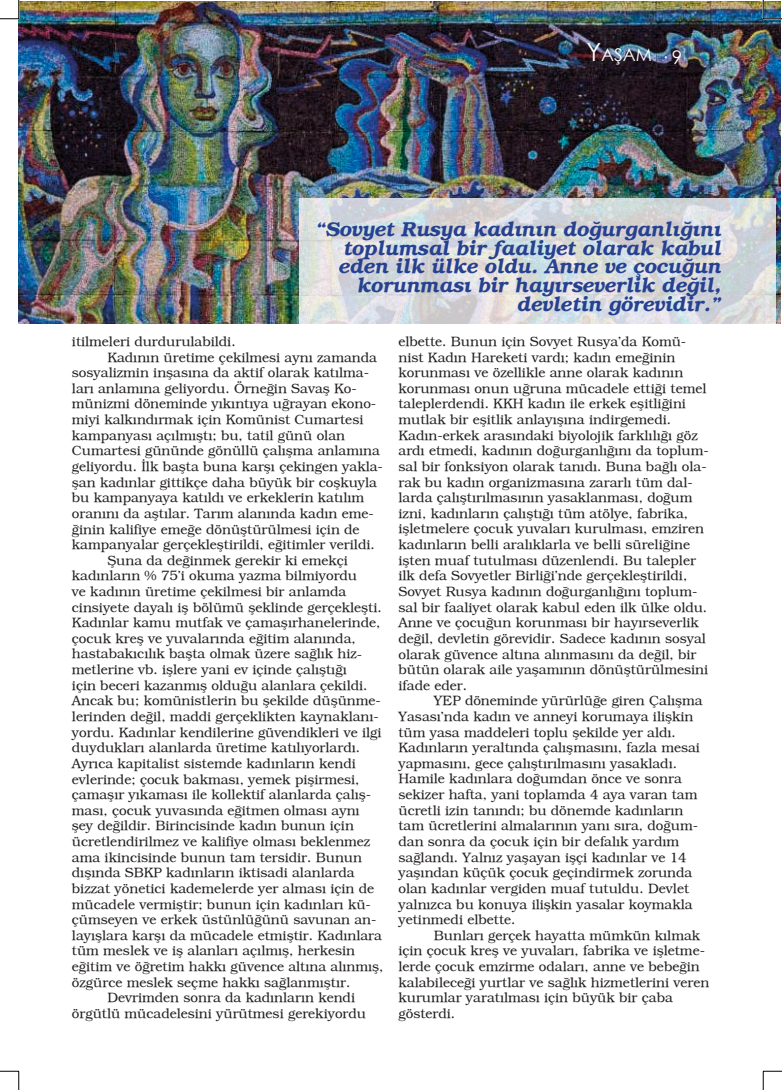
<style>
.page{position:relative;width:782px;height:1090px;background:#fff}
.page>*{position:absolute;margin:0;border:0;box-sizing:border-box;transform-origin:0 0}
.t1{font:italic 700 20px/18.8px "TR Bookman";color:#26418f;text-align:right}
.t2{font:17.5px "Century Gothic";color:#fff}
.t3{font:13.5px/15.6px "TR Bookman Plain";color:#231f20}
.s1{font-size:25px}
.s2{font-size:18.75px}
</style>
<div class="page">
<img style="left:19px;top:1px;width:762px;height:323px">
<svg style="left:299px;top:198px;width:476px;height:126px;background:#d8dbdd"></svg>
<svg style="left:0;top:0;width:20px;height:20px"></svg>
<svg style="left:0;top:1070px;width:20px;height:20px"></svg>
<svg style="left:762px;top:0;width:20px;height:20px"></svg>
<svg style="left:762px;top:1070px;width:20px;height:20px"></svg>
<p class="t2" style="left:586px;top:42px;width:97px"><span class="s1">Y</span>AŞAM <span class="s2">·</span> <span class="s2">9</span></p>
<h1 class="t1" style="left:315px;top:219px;width:407px">“Sovyet Rusya kadının doğurganlığını toplumsal bir faaliyet olarak kabul eden ilk ülke oldu. Anne ve çocuğun korunması bir hayırseverlik değil, devletin görevidir.”</h1>
<p class="t3" style="left:72px;top:334px;width:165px">itilmeleri durdurulabildi.</p>
<p class="t3" style="left:107px;top:349px;width:271px">Kadının üretime çekilmesi aynı zamanda</p>
<p class="t3" style="left:72px;top:365px;width:299px">sosyalizmin inşasına da aktif olarak katılma-</p>
<p class="t3" style="left:72px;top:380px;width:286px">ları anlamına geliyordu. Örneğin Savaş Ko-</p>
<p class="t3" style="left:72px;top:396px;width:306px">münizmi döneminde yıkıntıya uğrayan ekono-</p>
<p class="t3" style="left:72px;top:412px;width:293px">miyi kalkındırmak için Komünist Cumartesi</p>
<p class="t3" style="left:72px;top:427px;width:275px">kampanyası açılmıştı; bu, tatil günü olan</p>
<p class="t3" style="left:72px;top:443px;width:309px">Cumartesi gününde gönüllü çalışma anlamına</p>
<p class="t3" style="left:72px;top:459px;width:312px">geliyordu. İlk başta buna karşı çekingen yakla-</p>
<p class="t3" style="left:72px;top:474px;width:307px">şan kadınlar gittikçe daha büyük bir coşkuyla</p>
<p class="t3" style="left:72px;top:490px;width:294px">bu kampanyaya katıldı ve erkeklerin katılım</p>
<p class="t3" style="left:72px;top:505px;width:303px">oranını da aştılar. Tarım alanında kadın eme-</p>
<p class="t3" style="left:72px;top:521px;width:289px">ğinin kalifiye emeğe dönüştürülmesi için de</p>
<p class="t3" style="left:72px;top:537px;width:304px">kampanyalar gerçekleştirildi, eğitimler verildi.</p>
<p class="t3" style="left:107px;top:552px;width:242px">Şuna da değinmek gerekir ki emekçi</p>
<p class="t3" style="left:72px;top:568px;width:287px">kadınların % 75’i okuma yazma bilmiyordu</p>
<p class="t3" style="left:72px;top:584px;width:276px">ve kadının üretime çekilmesi bir anlamda</p>
<p class="t3" style="left:72px;top:599px;width:311px">cinsiyete dayalı iş bölümü şeklinde gerçekleşti.</p>
<p class="t3" style="left:72px;top:615px;width:310px">Kadınlar kamu mutfak ve çamaşırhanelerinde,</p>
<p class="t3" style="left:72px;top:630px;width:285px">çocuk kreş ve yuvalarında eğitim alanında,</p>
<p class="t3" style="left:72px;top:646px;width:292px">hastabakıcılık başta olmak üzere sağlık hiz-</p>
<p class="t3" style="left:72px;top:662px;width:276px">metlerine vb. işlere yani ev içinde çalıştığı</p>
<p class="t3" style="left:72px;top:677px;width:297px">için beceri kazanmış olduğu alanlara çekildi.</p>
<p class="t3" style="left:72px;top:693px;width:310px">Ancak bu; komünistlerin bu şekilde düşünme-</p>
<p class="t3" style="left:72px;top:709px;width:308px">lerinden değil, maddi gerçeklikten kaynaklanı-</p>
<p class="t3" style="left:72px;top:724px;width:311px">yordu. Kadınlar kendilerine güvendikleri ve ilgi</p>
<p class="t3" style="left:72px;top:740px;width:290px">duydukları alanlarda üretime katılıyorlardı.</p>
<p class="t3" style="left:72px;top:755px;width:285px">Ayrıca kapitalist sistemde kadınların kendi</p>
<p class="t3" style="left:72px;top:771px;width:289px">evlerinde; çocuk bakması, yemek pişirmesi,</p>
<p class="t3" style="left:72px;top:787px;width:301px">çamaşır yıkaması ile kollektif alanlarda çalış-</p>
<p class="t3" style="left:72px;top:802px;width:289px">ması, çocuk yuvasında eğitmen olması aynı</p>
<p class="t3" style="left:72px;top:818px;width:283px">şey değildir. Birincisinde kadın bunun için</p>
<p class="t3" style="left:72px;top:834px;width:300px">ücretlendirilmez ve kalifiye olması beklenmez</p>
<p class="t3" style="left:72px;top:849px;width:291px">ama ikincisinde bunun tam tersidir. Bunun</p>
<p class="t3" style="left:72px;top:865px;width:284px">dışında SBKP kadınların iktisadi alanlarda</p>
<p class="t3" style="left:72px;top:880px;width:304px">bizzat yönetici kademelerde yer alması için de</p>
<p class="t3" style="left:72px;top:896px;width:300px">mücadele vermiştir; bunun için kadınları kü-</p>
<p class="t3" style="left:72px;top:912px;width:306px">çümseyen ve erkek üstünlüğünü savunan an-</p>
<p class="t3" style="left:72px;top:927px;width:311px">layışlara karşı da mücadele etmiştir. Kadınlara</p>
<p class="t3" style="left:72px;top:943px;width:284px">tüm meslek ve iş alanları açılmış, herkesin</p>
<p class="t3" style="left:72px;top:959px;width:313px">eğitim ve öğretim hakkı güvence altına alınmış,</p>
<p class="t3" style="left:72px;top:974px;width:280px">özgürce meslek seçme hakkı sağlanmıştır.</p>
<p class="t3" style="left:107px;top:990px;width:249px">Devrimden sonra da kadınların kendi</p>
<p class="t3" style="left:72px;top:1005px;width:295px">örgütlü mücadelesini yürütmesi gerekiyordu</p>
<p class="t3" style="left:398px;top:334px;width:312px">elbette. Bunun için Sovyet Rusya’da Komü&shy;nist Kadın Hareketi vardı; kadın emeğinin korunması ve özellikle anne olarak kadının korunması onun uğruna mücadele ettiği temel taleplerdendi. KKH kadın ile erkek eşitliğini mutlak bir eşitlik anlayışına indirgemedi.<br>Kadın-erkek arasındaki biyolojik farklılığı göz ardı etmedi, kadının doğurganlığını da toplum&shy;sal bir fonksiyon olarak tanıdı. Buna bağlı ola&shy;rak bu kadın organizmasına zararlı tüm dal&shy;larda çalıştırılmasının yasaklanması, doğum izni, kadınların çalıştığı tüm atölye, fabrika, işletmelere çocuk yuvaları kurulması, emziren kadınların belli aralıklarla ve belli süreliğine işten muaf tutulması düzenlendi. Bu talepler ilk defa Sovyetler Birliği’nde gerçekleştirildi, Sovyet Rusya kadının doğurganlığını toplum&shy;sal bir faaliyet olarak kabul eden ilk ülke oldu.<br>Anne ve çocuğun korunması bir hayırseverlik değil, devletin görevidir. Sadece kadının sosyal olarak güvence altına alınmasını da değil, bir bütün olarak aile yaşamının dönüştürülmesini ifade eder.</p>
<p class="t3" style="left:398px;top:693px;width:306px;text-indent:35px">YEP döneminde yürürlüğe giren Çalışma Yasası’nda kadın ve anneyi korumaya ilişkin tüm yasa maddeleri toplu şekilde yer aldı.<br>Kadınların yeraltında çalışmasını, fazla mesai yapmasını, gece çalıştırılmasını yasakladı.<br>Hamile kadınlara doğumdan önce ve sonra sekizer hafta, yani toplamda 4 aya varan tam ücretli izin tanındı; bu dönemde kadınların tam ücretlerini almalarının yanı sıra, doğum&shy;dan sonra da çocuk için bir defalık yardım sağlandı. Yalnız yaşayan işçi kadınlar ve 14 yaşından küçük çocuk geçindirmek zorunda olan kadınlar vergiden muaf tutuldu. Devlet yalnızca bu konuya ilişkin yasalar koymakla yetinmedi elbette.</p>
<p class="t3" style="left:398px;top:927px;width:312px;text-indent:35px">Bunları gerçek hayatta mümkün kılmak için çocuk kreş ve yuvaları, fabrika ve işletme&shy;lerde çocuk emzirme odaları, anne ve bebeğin kalabileceği yurtlar ve sağlık hizmetlerini veren kurumlar yaratılması için büyük bir çaba gösterdi.</p>
</div>
